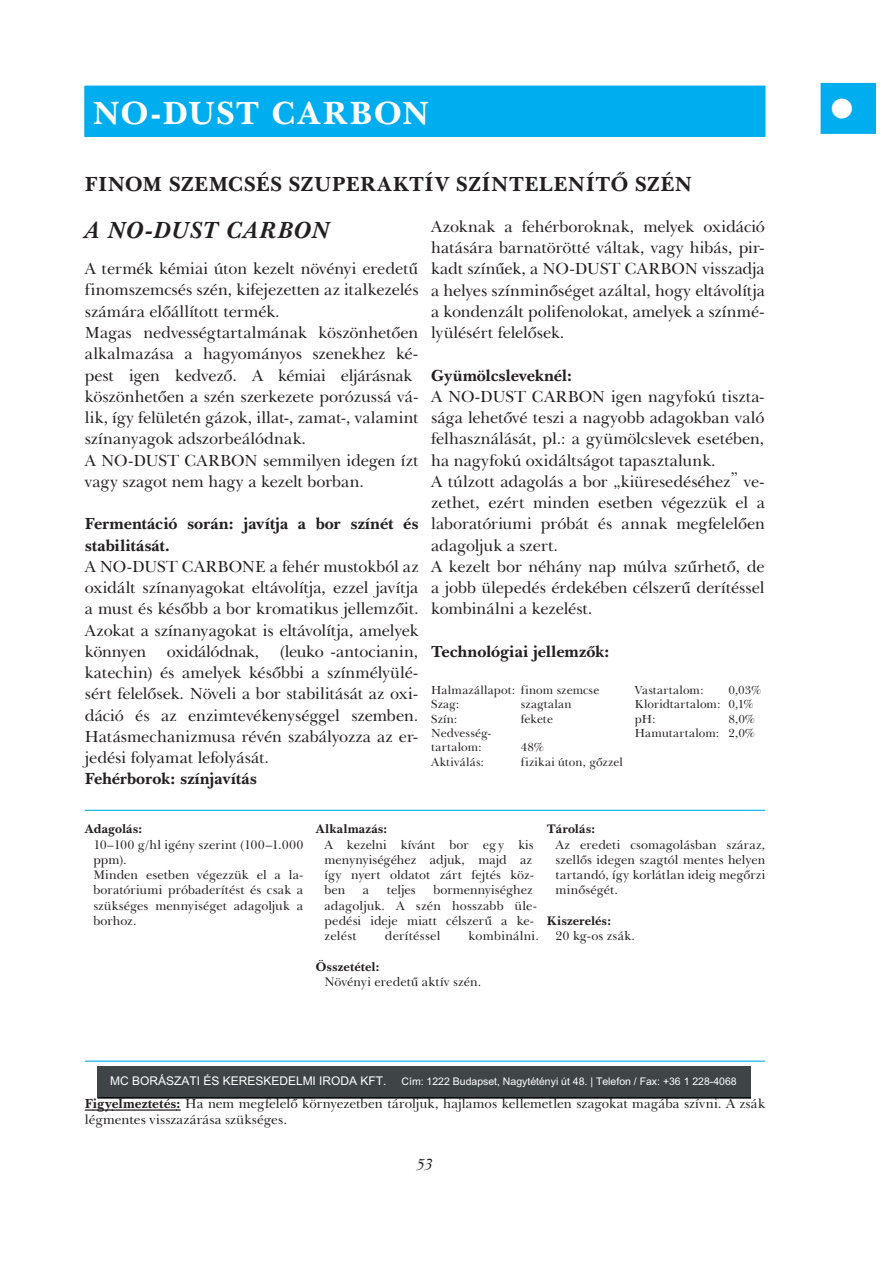
<style>
.page{position:relative;width:893px;height:1263px;background:#fff}
.page>*{position:absolute;margin:0;border:0;box-sizing:border-box;transform-origin:0 0}
.t1{font:33px "New Baskerville PFL Bold";letter-spacing:.04em;color:#fff}
.t2{font:italic 24px "New Baskerville PFL Bold";letter-spacing:.005em;color:#231f20}
.t3{font:21px "New Baskerville PFL Bold";letter-spacing:.025em;color:#231f20}
.t4{font:16.5px/21.3px "New Baskerville PFL Normal";letter-spacing:-.005em;color:#231f20}
.t5{font:16.5px/21.3px "New Baskerville PFL Bold";letter-spacing:-.01em;color:#231f20}
.t6{font:16.5px "New Baskerville PFL Italic";color:#231f20}
.t7{font:13.5px/16.2px "New Baskerville PFL Normal";letter-spacing:.005em;color:#231f20}
.t8{font:12.75px/15.3px "New Baskerville PFL Normal";color:#231f20}
.t9{font:12.75px "New Baskerville PFL Bold";letter-spacing:.005em;color:#231f20}
.t10{font:12.75px "New Baskerville PFL Normal";letter-spacing:.02em;color:#231f20}
.t11{font:12px/14.4px "New Baskerville PFL Normal";letter-spacing:.015em;color:#231f20}
.t12{font:12px "Arial";color:#fff}
.t13{font:10.5px "Arial";color:#fff}
.s1{font-family:"New Baskerville PFL Bold"}
</style>
<div class="page">
<hr style="left:85px;top:1061px;width:680px;height:1px;background:#00aeef">
<div style="left:820px;top:83px;width:56px;height:51px;background:#00aeef"></div>
<div style="left:84px;top:86px;width:681px;height:51px;background:#00aeef"></div>
<hr style="left:85px;top:1109px;width:96px;height:2px;background:#231f20">
<hr style="left:85px;top:810px;width:680px;height:1px;background:#00aeef">
<div style="left:98px;top:1066px;width:653px;height:32px;background:#3f4447"></div>
<hr style="left:98px;top:1097px;width:653px;height:2px;background:#000">
<h1 class="t1" style="left:93px;top:100px;width:132px">FEJLÉC</h1>
<p class="t3" style="left:85px;top:176px;width:609px">FINOM SZEMCSÉS SZUPERAKTÍV SZÍNTELENÍTÕ SZÉN</p>
<h2 class="t2" style="left:85px;top:216px;width:247px">A NO-DUST CARBON</h2>
<p class="t4" style="left:85px;top:260px;width:335px">A termék kémiai úton kezelt növényi eredetû finomszemcsés szén, kifejezetten az italkezelés számára elõállított termék.<br>Magas nedvességtartalmának köszönhetõen alkalmazása a hagyományos szenekhez ké&shy;pest igen kedvezõ. A kémiai eljárásnak köszönhetõen a szén szerkezete porózussá vá&shy;lik, így felületén gázok, illat-, zamat-, valamint színanyagok adszorbeálódnak.<br>A NO-DUST CARBON semmilyen idegen ízt vagy szagot nem hagy a kezelt borban.</p>
<p class="t5" style="left:85px;top:515px;width:335px">Fermentáció során: javítja a bor színét és stabilitását.</p>
<p class="t4" style="left:85px;top:558px;width:335px;text-align:justify">A NO-DUST CARBONE a fehér mustokból az oxidált színanyagokat eltávolítja, ezzel javítja a must és késõbb a bor kromatikus jellemzõit.<br>Azokat a színanyagokat is eltávolítja, amelyek könnyen oxidálódnak, (leuko -antocianin, katechin) és amelyek késõbbi a színmélyülé&shy;sért felelõsek. Növeli a bor stabilitását az oxi&shy;dáció és az enzimtevékenységgel szemben.<br>Hatásmechanizmusa révén szabályozza az er&shy;jedési folyamat lefolyását.</p>
<p class="t5" style="left:85px;top:770px;width:174px">Fehérborok: színjavítás</p>
<h1 class="t1" style="left:93px;top:101px;width:338px">NO-DUST CARBON</h1>
<p class="t4" style="left:431px;top:217px;width:335px;text-align:justify">Azoknak a fehérboroknak, melyek oxidáció hatására barnatörötté váltak, vagy hibás, pir&shy;kadt színûek, a NO-DUST CARBON visszadja a helyes színminõséget azáltal, hogy eltávolítja a kondenzált polifenolokat, amelyek a színmé&shy;lyülésért felelõsek.</p>
<p class="t5" style="left:431px;top:366px;width:143px">Gyümölcsleveknél:</p>
<p class="t4" style="left:431px;top:387px;width:335px">A NO-DUST CARBON igen nagyfokú tiszta&shy;sága lehetõvé teszi a nagyobb adagokban való felhasználását, pl.: a gyümölcslevek esetében, ha nagyfokú oxidáltságot tapasztalunk.<br>A túlzott adagolás a bor „kiüresedéséhez</p>
<p class="t4" style="left:731px;top:460px;width:9px">„</p>
<p class="t4" style="left:431px;top:472px;width:335px;text-indent:313px">ve&shy;zethet, ezért minden esetben végezzük el a laboratóriumi próbát és annak megfelelõen adagoljuk a szert.<br>A kezelt bor néhány nap múlva szûrhetõ, de a jobb ülepedés érdekében célszerû derítéssel kombinálni a kezelést.</p>
<p class="t5" style="left:431px;top:643px;width:180px">Technológiai jellemzõk:</p>
<p class="t11" style="left:431px;top:684px;width:86px">Halmazállapot:<br>Szag:<br>Szín:<br>Nedvesség&shy;tartalom:<br>Aktiválás:</p>
<p class="t11" style="left:521px;top:684px;width:80px">finom szemcse szagtalan fekete</p>
<p class="t11" style="left:635px;top:684px;width:87px">Vastartalom:<br>Kloridtartalom: pH:<br>Hamutartalom:</p>
<p class="t11" style="left:728px;top:684px;width:34px">0,03%<br>0,1%<br>8,0%<br>2,0%</p>
<p class="t11" style="left:521px;top:742px;width:104px">48%<br>fizikai úton, gõzzel</p>
<p class="t9" style="left:85px;top:824px;width:59px">Adagolás:</p>
<p class="t8" style="left:93px;top:838px;width:211px">10–100 g/hl igény szerint (100–1.000 ppm).<br>Minden esetben végezzük el a la&shy;boratóriumi próbaderítést és csak a szükséges mennyiséget adagoljuk a borhoz.</p>
<p class="t9" style="left:316px;top:824px;width:73px">Alkalmazás:</p>
<p class="t8" style="left:324px;top:838px;width:211px">A kezelni kívánt bor eg y kis menynyiségéhez adjuk, majd az így nyert oldatot zárt fejtés köz&shy;ben</p>
<p class="t8" style="left:324px;top:884px;width:214px;text-indent:109px">bormennyiséghez adagoljuk. A szén hosszabb üle&shy;pedési ideje miatt célszerû a ke&shy;zelést</p>
<p class="t8" style="left:363px;top:884px;width:8px">a</p>
<p class="t8" style="left:387px;top:884px;width:30px">teljes</p>
<p class="t10" style="left:385px;top:931px;width:57px">derítéssel</p>
<p class="t10" style="left:468px;top:931px;width:72px">kombinálni.</p>
<p class="t9" style="left:316px;top:962px;width:65px">Összetétel:</p>
<p class="t8" style="left:324px;top:976px;width:158px">Növényi eredetû aktív szén.</p>
<p class="t9" style="left:547px;top:824px;width:50px">Tárolás:</p>
<p class="t8" style="left:555px;top:838px;width:211px;text-align:justify">Az eredeti csomagolásban száraz, szellõs idegen szagtól mentes helyen tartandó, így korlátlan ideig megõrzi minõségét.</p>
<p class="t9" style="left:547px;top:916px;width:66px">Kiszerelés:</p>
<p class="t8" style="left:555px;top:930px;width:81px">20 kg-os zsák.</p>
<p class="t12" style="left:110px;top:1077px;width:278px">MC BORÁSZATI ÉS KERESKEDELMI IRODA KFT.</p>
<p class="t13" style="left:402px;top:1078px;width:337px">Cím: 1222 Budapset, Nagytétényi út 48. | Telefon / Fax: +36 1 228-4068</p>
<p class="t7" style="left:85px;top:1097px;width:682px"><span class="s1">Figyelmeztetés:</span> Ha nem megfelelõ környezetben tároljuk, hajlamos kellemetlen szagokat magába szívni. A zsák légmentes visszazárása szükséges.</p>
<p class="t6" style="left:416px;top:1154px;width:19px">53</p>
</div>
